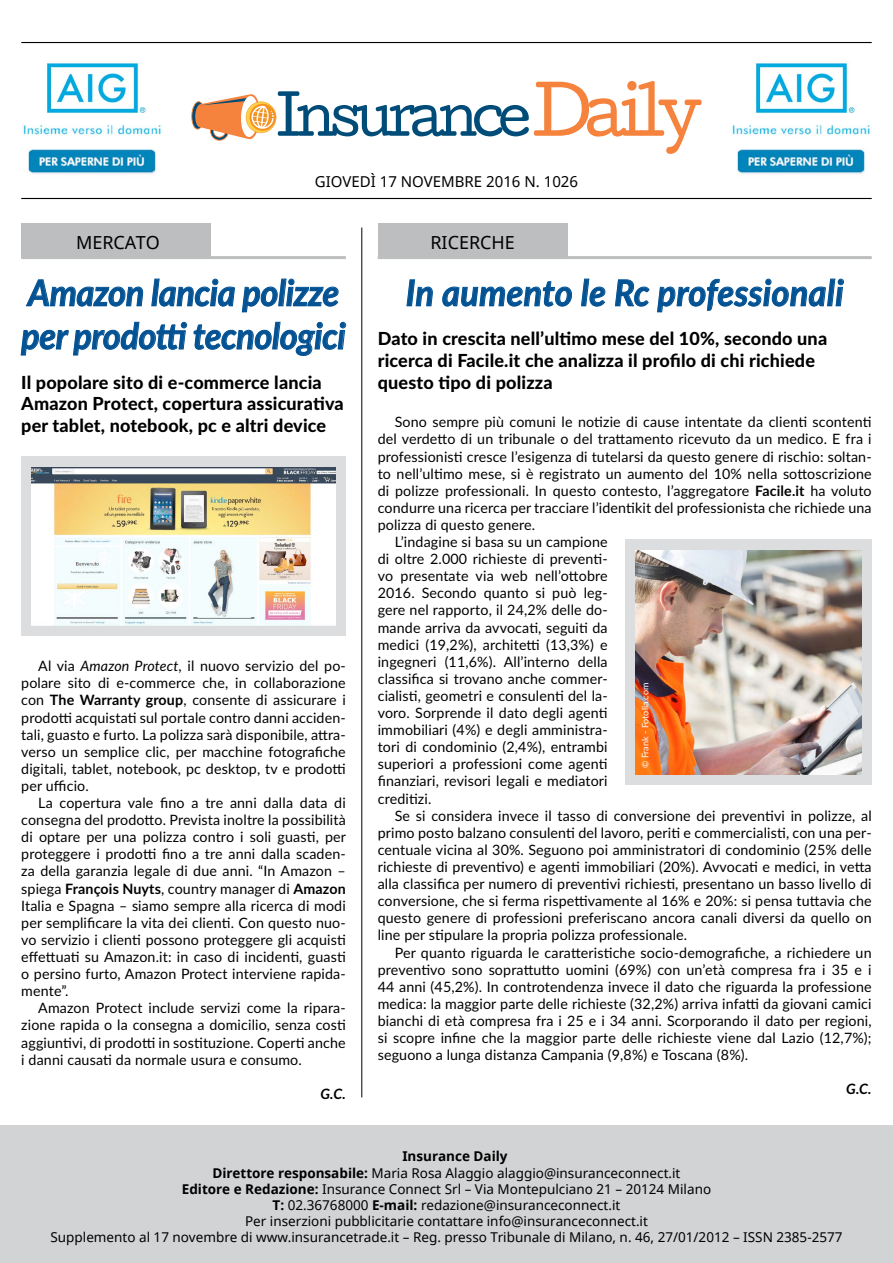
<style>
.page{position:relative;width:893px;height:1263px;background:#fff}
.page>*{position:absolute;margin:0;border:0;box-sizing:border-box;transform-origin:0 0}
.t1{font:italic 700 36px/43.2px "Lato";letter-spacing:-.01em;color:#035293;scale:.95 1}
.t2{font:italic 700 36px "Lato";letter-spacing:.01em;color:#035293;scale:.95 1}
.t3{font:800 18px/21.6px "Lato";letter-spacing:.01em;color:#000}
.t4{font:18px "Noto Sans";color:#000}
.t5{font:15px "Noto Sans";color:#000}
.t6{font:14.25px/17.1px "Lato";letter-spacing:.01em;color:#000;text-align:justify}
.t7{font:italic 700 14.25px "Lato";color:#000}
.t8{font:13.5px "Noto Sans";color:#000}
.t9{font:700 13.5px "Noto Sans";color:#000}
.t10{font:9px "Lato";color:#fff}
.s1{font-weight:700}
.s2{font-style:italic}
</style>
<div class="page">
<hr style="left:21px;top:42px;width:851px;height:1px;background:#000">
<hr style="left:21px;top:198px;width:851px;height:1px;background:#000">
<svg style="left:191px;top:81px;width:511px;height:73px"></svg>
<img style="left:23px;top:63px;width:138px;height:111px">
<img style="left:732px;top:63px;width:138px;height:111px">
<div style="left:0;top:1125px;width:893px;height:138px;background:#d1d3d4"></div>
<hr style="left:362px;top:227px;width:1px;height:870px;background:#000">
<hr style="left:378px;top:256px;width:494px;height:3px;background:#bcbec0">
<hr style="left:21px;top:256px;width:325px;height:3px;background:#bcbec0">
<div style="left:378px;top:223px;width:190px;height:35px;background:#bcbec0"></div>
<div style="left:21px;top:223px;width:190px;height:35px;background:#bcbec0"></div>
<svg style="left:406px;top:279px;width:26px;height:28px"></svg>
<svg style="left:442px;top:281px;width:130px;height:26px"></svg>
<svg style="left:581px;top:278px;width:25px;height:29px"></svg>
<svg style="left:615px;top:279px;width:35px;height:28px"></svg>
<svg style="left:657px;top:278px;width:187px;height:35px"></svg>
<svg style="left:25px;top:279px;width:118px;height:28px"></svg>
<svg style="left:151px;top:278px;width:84px;height:29px"></svg>
<svg style="left:242px;top:278px;width:97px;height:35px"></svg>
<svg style="left:20px;top:321px;width:327px;height:35px"></svg>
<div style="left:21px;top:456px;width:325px;height:180px;background:#dcddde"></div>
<div style="left:625px;top:540px;width:247px;height:245px;background:#dcddde"></div>
<img style="left:32px;top:467px;width:303px;height:158px">
<img style="left:635px;top:550px;width:226px;height:225px">
<p class="t5" style="left:315px;top:171px;width:265px">giovedì 17 novembre 2016 n. 1026</p>
<p class="t4" style="left:76px;top:230px;width:29px">Mercato</p>
<p class="t4" style="left:430px;top:230px;width:23px">Ricerche</p>
<h1 class="t2" style="left:406px;top:266px;width:462px">In aumento le Rc professionali</h1>
<p class="t3" style="left:378px;top:327px;width:451px">Dato in crescita nell’ultimo mese del 10%, secondo una ricerca di Facile.it che analizza il profilo di chi richiede questo tipo di polizza</p>
<p class="t6" style="left:395px;top:413px;width:478px">Sono sempre più comuni le notizie di cause intentate da clienti scontenti</p>
<p class="t6" style="left:378px;top:430px;width:495px">del verdetto di un tribunale o del trattamento ricevuto da un medico. E fra i</p>
<p class="t6" style="left:378px;top:447px;width:495px">professionisti cresce l’esigenza di tutelarsi da questo genere di rischio: soltan-</p>
<p class="t6" style="left:378px;top:464px;width:495px">to nell’ultimo mese, si è registrato un aumento del 10% nella sottoscrizione</p>
<p class="t6" style="left:378px;top:481px;width:495px">di polizze professionali. In questo contesto, l’aggregatore <span class="s1">Facile.it</span> ha voluto</p>
<p class="t6" style="left:378px;top:498px;width:495px">condurre una ricerca per tracciare l’identikit del professionista che richiede una</p>
<p class="t6" style="left:378px;top:516px;width:159px">polizza di questo genere.</p>
<p class="t6" style="left:395px;top:533px;width:214px">L’indagine si basa su un campione</p>
<p class="t6" style="left:378px;top:550px;width:231px">di oltre 2.000 richieste di preventi-</p>
<p class="t6" style="left:378px;top:567px;width:231px">vo presentate via web nell’ottobre</p>
<p class="t6" style="left:378px;top:584px;width:231px">2016. Secondo quanto si può leg-</p>
<p class="t6" style="left:378px;top:601px;width:231px">gere nel rapporto, il 24,2% delle do-</p>
<p class="t6" style="left:378px;top:618px;width:231px">mande arriva da avvocati, seguiti da</p>
<p class="t6" style="left:378px;top:635px;width:231px">medici (19,2%), architetti (13,3%) e</p>
<p class="t6" style="left:378px;top:652px;width:231px">ingegneri (11,6%). All’interno della</p>
<p class="t6" style="left:378px;top:669px;width:231px">classifica si trovano anche commer-</p>
<p class="t6" style="left:378px;top:687px;width:231px">cialisti, geometri e consulenti del la-</p>
<p class="t6" style="left:378px;top:704px;width:231px">voro. Sorprende il dato degli agenti</p>
<p class="t6" style="left:378px;top:721px;width:231px">immobiliari (4%) e degli amministra-</p>
<p class="t6" style="left:378px;top:738px;width:231px">tori di condominio (2,4%), entrambi</p>
<p class="t6" style="left:378px;top:755px;width:231px">superiori a professioni come agenti</p>
<p class="t6" style="left:378px;top:772px;width:231px">finanziari, revisori legali e mediatori</p>
<p class="t6" style="left:378px;top:789px;width:55px">creditizi.</p>
<p class="t6" style="left:395px;top:806px;width:478px">Se si considera invece il tasso di conversione dei preventivi in polizze, al</p>
<p class="t6" style="left:378px;top:823px;width:495px">primo posto balzano consulenti del lavoro, periti e commercialisti, con una per-</p>
<p class="t6" style="left:378px;top:840px;width:495px">centuale vicina al 30%. Seguono poi amministratori di condominio (25% delle</p>
<p class="t6" style="left:378px;top:858px;width:495px">richieste di preventivo) e agenti immobiliari (20%). Avvocati e medici, in vetta</p>
<p class="t6" style="left:378px;top:875px;width:495px">alla classifica per numero di preventivi richiesti, presentano un basso livello di</p>
<p class="t6" style="left:378px;top:892px;width:495px">conversione, che si ferma rispettivamente al 16% e 20%: si pensa tuttavia che</p>
<p class="t6" style="left:378px;top:909px;width:495px">questo genere di professioni preferiscano ancora canali diversi da quello on</p>
<p class="t6" style="left:378px;top:926px;width:311px">line per stipulare la propria polizza professionale.</p>
<p class="t6" style="left:395px;top:943px;width:478px">Per quanto riguarda le caratteristiche socio-demografiche, a richiedere un</p>
<p class="t6" style="left:378px;top:960px;width:495px">preventivo sono soprattutto uomini (69%) con un’età compresa fra i 35 e i</p>
<p class="t6" style="left:378px;top:977px;width:495px">44 anni (45,2%). In controtendenza invece il dato che riguarda la professione</p>
<p class="t6" style="left:378px;top:994px;width:495px">medica: la maggior parte delle richieste (32,2%) arriva infatti da giovani camici</p>
<p class="t6" style="left:378px;top:1011px;width:495px">bianchi di età compresa fra i 25 e i 34 anni. Scorporando il dato per regioni,</p>
<p class="t6" style="left:378px;top:1029px;width:495px">si scopre infine che la maggior parte delle richieste viene dal Lazio (12,7%);</p>
<p class="t6" style="left:378px;top:1046px;width:372px">seguono a lunga distanza Campania (9,8%) e Toscana (8%).</p>
<p class="t7" style="left:846px;top:1079px;width:27px">G.C.</p>
<h1 class="t1" style="left:21px;top:270px;width:343px">Amazon lancia polizze per prodotti tecnologici</h1>
<p class="t3" style="left:21px;top:370px;width:324px">Il popolare sito di e-commerce lancia<br>Amazon Protect, copertura assicurativa per tablet, notebook, pc e altri device</p>
<p class="t6" style="left:21px;top:657px;width:326px;text-indent:17px">Al via <span class="s2">Amazon Protect</span>, il nuovo servizio del po&shy;polare sito di e-commerce che, in collaborazione con <span class="s1">The Warranty group</span>, consente di assicurare i prodotti acquistati sul portale contro danni acciden&shy;tali, guasto e furto. La polizza sarà disponibile, attra&shy;verso un semplice clic, per macchine fotografiche digitali, tablet, notebook, pc desktop, tv e prodotti per ufficio.</p>
<p class="t6" style="left:21px;top:794px;width:326px;text-indent:17px">La copertura vale fino a tre anni dalla data di consegna del prodotto. Prevista inoltre la possibilità di optare per una polizza contro i soli guasti, per proteggere i prodotti fino a tre anni dalla scaden&shy;za della garanzia legale di due anni. “In Amazon – spiega <span class="s1">François Nuyts</span>, country manager di <span class="s1">Amazon </span>Italia e Spagna – siamo sempre alla ricerca di modi per semplificare la vita dei clienti. Con questo nuo&shy;vo servizio i clienti possono proteggere gli acquisti effettuati su Amazon.it: in caso di incidenti, guasti o persino furto, Amazon Protect interviene rapida&shy;mente”.</p>
<p class="t6" style="left:21px;top:999px;width:326px;text-indent:17px">Amazon Protect include servizi come la ripara&shy;zione rapida o la consegna a domicilio, senza costi aggiuntivi, di prodotti in sostituzione. Coperti anche i danni causati da normale usura e consumo.</p>
<p class="t7" style="left:320px;top:1083px;width:27px">G.C.</p>
<p class="t10" style="left:639px;top:768px;width:87px;rotate:-90deg">© Frank - Fotolia.com</p>
<p class="t9" style="left:402px;top:1147px;width:107px">Insurance Daily</p>
<p class="t8" style="left:212px;top:1163px;width:469px"><span class="s1">Direttore responsabile:</span> Maria Rosa Alaggio alaggio@insuranceconnect.it</p>
<p class="t8" style="left:182px;top:1179px;width:531px"><span class="s1">Editore e Redazione:</span> Insurance Connect Srl – Via Montepulciano 21 – 20124 Milano</p>
<p class="t8" style="left:273px;top:1196px;width:349px"><span class="s1">T:</span> 02.36768000 <span class="s1">E-mail:</span> redazione@insuranceconnect.it</p>
<p class="t8" style="left:245px;top:1212px;width:404px">Per inserzioni pubblicitarie contattare info@insuranceconnect.it</p>
<p class="t8" style="left:50px;top:1228px;width:794px">Supplemento al 17 novembre di www.insurancetrade.it – Reg. presso Tribunale di Milano, n. 46, 27/01/2012 – ISSN 2385-2577</p>
</div>
